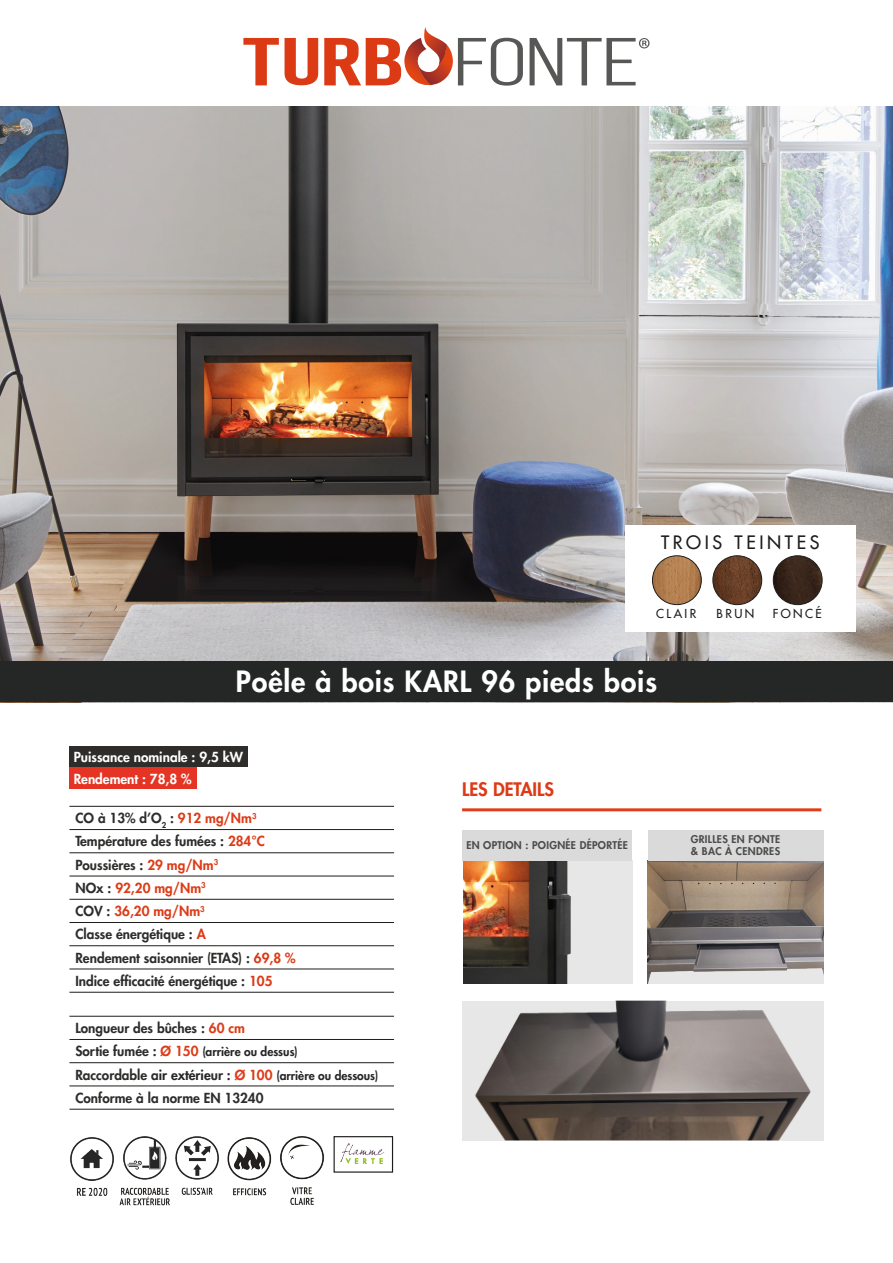
<style>
.page{position:relative;width:893px;height:1263px;background:#fff}
.page>*{position:absolute;margin:0;border:0;box-sizing:border-box;transform-origin:0 0}
.t1{font:800 28.5px "Futura LT";letter-spacing:.03em;color:#fff}
.t2{font:800 18.15px "Futura LT";color:#dd3b17}
.t3{font:18px "Futura LT";letter-spacing:.2em;color:#1d1d1b}
.t4{font:800 13.5px "Futura LT";color:#2e2d2c}
.Sous-titre_Page_Texte{font:800 13.5px "Futura LT";color:#fff}
.t5{font:800 13.5px "Futura LT";color:#dd3b17}
.t6{font:800 12px "Futura LT";color:#252626}
.t7{font:12px "Futura LT";letter-spacing:.2em;color:#1d1d1b}
.t8{font:800 10.35px "Futura LT";letter-spacing:.03em;color:#4b4b4a}
.s1{color:#dd3b17}
.s2{color:#2e2d2c}
.s3{color:#dc3915}
.s4{font-size:13.5px;color:#2e2d2c}
.s5{font-size:13.5px;color:#dd3b17}
.s6{font-size:13.5px}
</style>
<div class="page">
<img style="left:0;top:106px;width:893px;height:556px">
<div style="left:0;top:662px;width:893px;height:40px;background:#252626"></div>
<svg style="left:243px;top:38px;width:36px;height:47px"></svg>
<svg style="left:285px;top:38px;width:33px;height:47px"></svg>
<svg style="left:530px;top:38px;width:120px;height:47px"></svg>
<svg style="left:324px;top:27px;width:199px;height:59px"></svg>
<img style="left:175px;top:1136px;width:44px;height:59px">
<img style="left:70px;top:1137px;width:44px;height:58px">
<img style="left:119px;top:1136px;width:51px;height:70px">
<img style="left:227px;top:1137px;width:45px;height:58px">
<img style="left:280px;top:1136px;width:44px;height:68px">
<img style="left:340px;top:1143px;width:45px;height:21px">
<div style="left:334px;top:1136px;width:59px;height:37px;border:1px solid #1d1d1b"></div>
<div style="left:69px;top:746px;width:179px;height:21px;background:#2e2d2c"></div>
<div style="left:69px;top:767px;width:128px;height:21px;background:#e63424"></div>
<hr style="left:69px;top:806px;width:325px;height:1px;background:#1d1d1b">
<hr style="left:69px;top:829px;width:325px;height:1px;background:#1d1d1b">
<hr style="left:69px;top:852px;width:325px;height:1px;background:#1d1d1b">
<hr style="left:69px;top:876px;width:325px;height:1px;background:#1d1d1b">
<hr style="left:69px;top:899px;width:325px;height:1px;background:#1d1d1b">
<hr style="left:69px;top:922px;width:325px;height:1px;background:#1d1d1b">
<hr style="left:69px;top:945px;width:325px;height:1px;background:#1d1d1b">
<hr style="left:69px;top:968px;width:325px;height:1px;background:#1d1d1b">
<hr style="left:69px;top:992px;width:325px;height:1px;background:#1d1d1b">
<hr style="left:69px;top:1016px;width:325px;height:1px;background:#1d1d1b">
<hr style="left:69px;top:1039px;width:325px;height:1px;background:#1d1d1b">
<hr style="left:69px;top:1062px;width:325px;height:1px;background:#1d1d1b">
<hr style="left:69px;top:1085px;width:325px;height:1px;background:#1d1d1b">
<hr style="left:69px;top:1109px;width:325px;height:1px;background:#1d1d1b">
<hr style="left:462px;top:808px;width:359px;height:3px;background:#df3c17">
<div style="left:625px;top:525px;width:230px;height:106px;background:#fff"></div>
<img style="left:652px;top:556px;width:49px;height:49px;border-radius:24px">
<div style="left:652px;top:555px;width:50px;height:50px;border:1px solid #1d1d1b;border-radius:50%"></div>
<img style="left:713px;top:556px;width:49px;height:49px;border-radius:24px">
<div style="left:712px;top:555px;width:50px;height:50px;border:1px solid #1d1d1b;border-radius:50%"></div>
<img style="left:773px;top:556px;width:49px;height:49px;border-radius:24px">
<div style="left:773px;top:555px;width:50px;height:50px;border:1px solid #1d1d1b;border-radius:50%"></div>
<img style="left:648px;top:860px;width:175px;height:123px">
<div style="left:648px;top:830px;width:175px;height:30px;background:#dadada"></div>
<img style="left:462px;top:1001px;width:361px;height:139px">
<img style="left:463px;top:860px;width:169px;height:123px">
<div style="left:462px;top:830px;width:170px;height:30px;background:#dadada"></div>
<p class="t3" style="left:661px;top:530px;width:160px">TROIS TEINTES</p>
<p class="t7" style="left:656px;top:606px;width:42px">CLAIR</p>
<p class="t7" style="left:717px;top:606px;width:39px">BRUN</p>
<p class="t7" style="left:773px;top:606px;width:51px">FONCÉ</p>
<p class="t1" style="left:236px;top:662px;width:423px">Poêle à bois KARL 96 pieds bois</p>
<p class="Sous-titre_Page_Texte" style="left:74px;top:748px;width:171px">Puissance nominale : 9,5 kW</p>
<p class="Sous-titre_Page_Texte" style="left:74px;top:770px;width:119px">Rendement : 78,8 %</p>
<p class="t4" style="left:75px;top:809px;width:183px">CO à 13% d’O<sub>2</sub> : <span class="s1">912 mg/Nm</span><sup>3</sup></p>
<p class="t4" style="left:75px;top:832px;width:191px">Température des fumées : <span class="s1">284°C</span></p>
<p class="t4" style="left:75px;top:855px;width:144px">Poussières : <span class="s1">29 mg/Nm</span><sup>3</sup></p>
<p class="t5" style="left:75px;top:879px;width:132px"><span class="s2">NOx :</span> 92,20 mg/Nm<sup>3</sup></p>
<p class="t5" style="left:75px;top:902px;width:131px"><span class="s2">COV :</span> 36,20 mg/Nm<sup>3</sup></p>
<p class="t4" style="left:75px;top:925px;width:132px">Classe énergétique : <span class="s1">A</span></p>
<p class="t4" style="left:75px;top:948px;width:222px">Rendement saisonnier (ETAS) : <span class="s3">69,8 %</span></p>
<p class="t4" style="left:75px;top:972px;width:199px">Indice efficacité énergétique : <span class="s3">105</span></p>
<p class="t4" style="left:75px;top:1019px;width:171px">Longueur des bûches : <span class="s1">60 cm</span></p>
<p class="t6" style="left:75px;top:1044px;width:224px"><span class="s4">Sortie fumée :</span> <span class="s5">Ø 150</span> (arrière ou dessus)</p>
<p class="t6" style="left:75px;top:1067px;width:305px"><span class="s4">Raccordable a</span><span class="s6">ir extérie</span><span class="s4">ur :</span> <span class="s5">Ø 100</span> (arrière ou dessous)</p>
<p class="t4" style="left:75px;top:1089px;width:190px">Conforme à la norme EN 13240</p>
<p class="t2" style="left:462px;top:777px;width:93px">LES DETAILS</p>
<p class="t8" style="left:466px;top:838px;width:163px">EN OPTION : POIGNÉE DÉPORTÉE</p>
<p class="t8" style="left:691px;top:832px;width:91px">GRILLES EN FONTE</p>
<p class="t8" style="left:691px;top:845px;width:91px">&amp; BAC À CENDRES</p>
</div>
